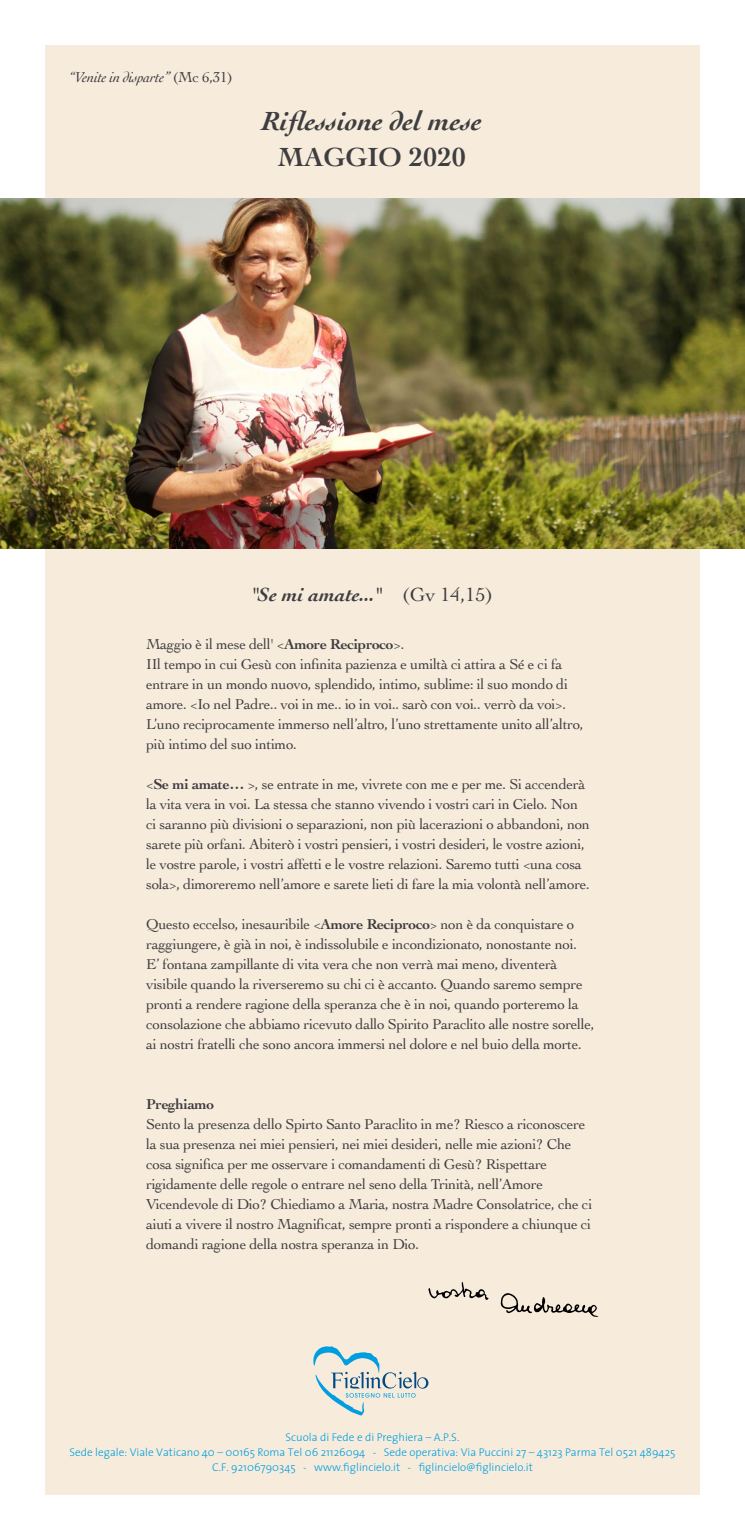
<style>
.page{position:relative;width:745px;height:1538px;background:#fff}
.page>*{position:absolute;margin:0;border:0;box-sizing:border-box;transform-origin:0 0}
.t1{font:italic 700 27.5px "Cochin";color:#3e3d40}
.t2{font:700 27.5px "Cochin";color:#3e3d40}
.t3{font:italic 700 20px "Cochin";color:#3e3d40}
.t4{font:15px/20px "Cochin";letter-spacing:-.02em;color:#3e3d40}
.t5{font:italic 15px "Cochin";letter-spacing:-.02em;color:#3e3d40}
.t6{font:700 15px "Cochin";letter-spacing:-.02em;color:#3e3d40}
.t7{font:300 11.25px/15px "The Sans";color:#009ee0;text-align:center}
.s1{font-style:normal}
.s2{font-weight:400;font-style:normal}
.s3{font-weight:700}
</style>
<div class="page">
<div style="left:45px;top:45px;width:654px;height:1449px;background:#f7ecdc"></div>
<svg style="left:313px;top:1346px;width:115px;height:69px"></svg>
<svg style="left:428px;top:1282px;width:60px;height:18px"></svg>
<svg style="left:500px;top:1293px;width:98px;height:24px"></svg>
<img style="left:0;top:198px;width:744px;height:350px">
<p class="t5" style="left:69px;top:67px;width:165px">“Venite in disparte” <span class="s1">(Mc 6,31)</span></p>
<h1 class="t1" style="left:262px;top:102px;width:221px">Riflessione del mese</h1>
<h1 class="t2" style="left:278px;top:138px;width:189px">MAGGIO 2020</h1>
<h2 class="t3" style="left:251px;top:581px;width:243px">"Se mi amate..." <span class="s2">(Gv 14,15)</span></h2>
<p class="t4" style="left:146px;top:634px;width:439px">Maggio è il mese dell' &lt;<span class="s3">Amore Reciproco</span>&gt;.<br>IIl tempo in cui Gesù con infinita pazienza e umiltà ci attira a Sé e ci fa entrare in un mondo nuovo, splendido, intimo, sublime: il suo mondo di amore. &lt;Io nel Padre.. voi in me.. io in voi.. sarò con voi.. verrò da voi&gt;.<br>L’uno reciprocamente immerso nell’altro, l’uno strettamente unito all’altro, più intimo del suo intimo.</p>
<p class="t4" style="left:146px;top:774px;width:445px">&lt;<span class="s3">Se mi amate…</span> &gt;, se entrate in me, vivrete con me e per me. Si accenderà la vita vera in voi. La stessa che stanno vivendo i vostri cari in Cielo. Non ci saranno più divisioni o separazioni, non più lacerazioni o abbandoni, non sarete più orfani. Abiterò i vostri pensieri, i vostri desideri, le vostre azioni, le vostre parole, i vostri affetti e le vostre relazioni. Saremo tutti &lt;una cosa sola&gt;, dimoreremo nell’amore e sarete lieti di fare la mia volontà nell’amore.</p>
<p class="t4" style="left:146px;top:914px;width:449px">Questo eccelso, inesauribile &lt;<span class="s3">Amore Reciproco</span>&gt; non è da conquistare o raggiungere, è già in noi, è indissolubile e incondizionato, nonostante noi.<br>E’ fontana zampillante di vita vera che non verrà mai meno, diventerà visibile quando la riverseremo su chi ci è accanto. Quando saremo sempre pronti a rendere ragione della speranza che è in noi, quando porteremo la consolazione che abbiamo ricevuto dallo Spirito Paraclito alle nostre sorelle, ai nostri fratelli che sono ancora immersi nel dolore e nel buio della morte.</p>
<p class="t6" style="left:146px;top:1094px;width:70px">Preghiamo</p>
<p class="t4" style="left:146px;top:1113px;width:447px">Sento la presenza dello Spirto Santo Paraclito in me? Riesco a riconoscere la sua presenza nei miei pensieri, nei miei desideri, nelle mie azioni? Che cosa significa per me osservare i comandamenti di Gesù? Rispettare rigidamente delle regole o entrare nel seno della Trinità, nell’Amore Vicendevole di Dio? Chiediamo a Maria, nostra Madre Consolatrice, che ci aiuti a vivere il nostro Magnificat, sempre pronti a rispondere a chiunque ci domandi ragione della nostra speranza in Dio.</p>
<p class="t7" style="left:69px;top:1429px;width:607px">Scuola di Fede e di Preghiera – A.P.S.<br>Sede legale: Viale Vaticano 40 – 00165 Roma Tel 06 21126094 - Sede operativa: Via Puccini 27 – 43123 Parma Tel 0521 489425<br>C.F. 92106790345 - www.figlincielo.it - figlincielo@figlincielo.it</p>
</div>
